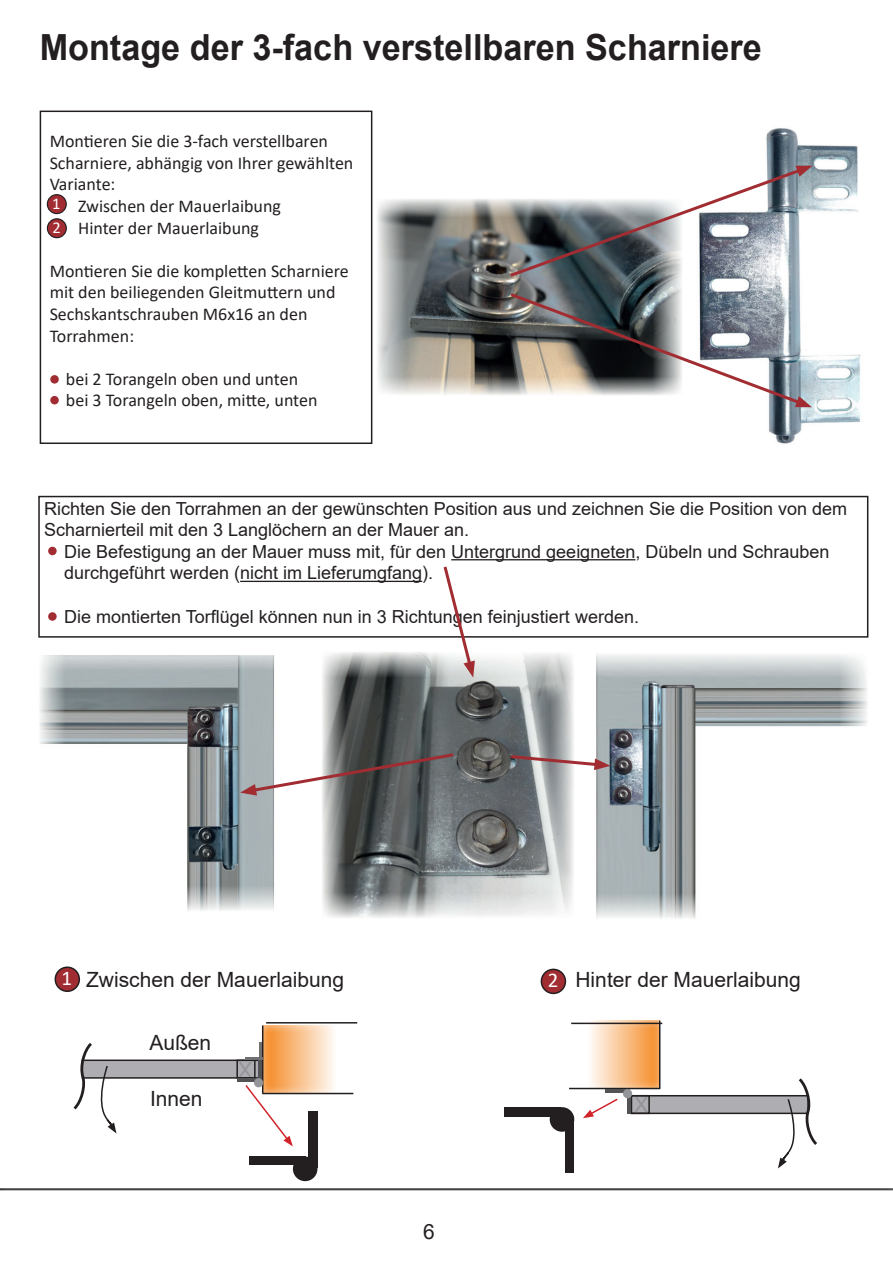
<style>
.page{position:relative;width:893px;height:1263px;background:#fff}
.page>*{position:absolute;margin:0;border:0;box-sizing:border-box;transform-origin:0 0}
.t1{font:700 36px "Arial";color:#231f20;scale:.95 1}
.t2{font:21px "Arial";color:#231f20}
.t3{font:20.7px "Arial";color:#939598}
.t4{font:20.55px "Arial";color:#939598}
.t5{font:18px/21.6px "Arial";color:#231f20}
.t6{font:18px/21.6px "Calibri";color:#231f20}
.t7{font:16.5px/24.2px "Calibri";color:#fff}
.s1{font-family:"Calibri";color:#fff}
</style>
<div class="page">
<div style="left:541px;top:969px;width:24px;height:24px;background:#a12c31;border-radius:50%"></div>
<div style="left:541px;top:969px;width:25px;height:25px;border:2px solid #231f20;border-radius:50%"></div>
<div style="left:55px;top:967px;width:24px;height:24px;background:#a12c31;border-radius:50%"></div>
<div style="left:55px;top:966px;width:25px;height:26px;border:2px solid #231f20;border-radius:50%"></div>
<div style="left:262px;top:1023px;width:76px;height:71px;background:#fff;opacity:.75"></div>
<hr style="left:262px;top:1093px;width:91px;height:1px;background:#231f20">
<hr style="left:266px;top:1022px;width:91px;height:1px;background:#231f20">
<hr style="left:262px;top:1025px;width:1px;height:68px;background:#231f20">
<div style="left:82px;top:1060px;width:177px;height:18px;background:#aeadb2"></div>
<div style="left:82px;top:1059px;width:178px;height:20px;border:2px solid #231f20"></div>
<div style="left:236px;top:1059px;width:20px;height:20px;border:2px solid #231f20"></div>
<hr style="left:258px;top:1059px;width:4px;height:21px;background:#535255">
<hr style="left:237px;top:1079px;width:21px;height:3px;background:#535255">
<div style="left:254px;top:1078px;width:9px;height:9px;background:#939598;border-radius:50%"></div>
<hr style="left:259px;top:1042px;width:3px;height:17px;background:#717174">
<hr style="left:245px;top:1057px;width:17px;height:3px;background:#717174">
<div style="left:586px;top:1020px;width:75px;height:71px;background:#fff;opacity:.75"></div>
<hr style="left:571px;top:1023px;width:91px;height:1px;background:#231f20">
<hr style="left:569px;top:1088px;width:91px;height:1px;background:#231f20">
<hr style="left:659px;top:1020px;width:1px;height:69px;background:#231f20">
<div style="left:631px;top:1096px;width:177px;height:17px;background:#aeadb2"></div>
<div style="left:630px;top:1095px;width:179px;height:19px;border:2px solid #231f20"></div>
<div style="left:631px;top:1095px;width:19px;height:19px;border:2px solid #231f20"></div>
<hr style="left:605px;top:1089px;width:24px;height:4px;background:#535255">
<hr style="left:628px;top:1093px;width:3px;height:21px;background:#535255">
<div style="left:623px;top:1089px;width:9px;height:9px;background:#939598;border-radius:50%"></div>
<svg style="left:73px;top:1043px;width:49px;height:91px"></svg>
<svg style="left:774px;top:1078px;width:43px;height:91px"></svg>
<div style="left:308px;top:1111px;width:9px;height:56px;background:#231f20"></div>
<div style="left:249px;top:1157px;width:56px;height:8px;background:#231f20"></div>
<div style="left:293px;top:1156px;width:24px;height:25px;background:#231f20;border-radius:50%"></div>
<svg style="left:245px;top:1083px;width:48px;height:63px"></svg>
<div style="left:504px;top:1107px;width:57px;height:10px;background:#231f20"></div>
<div style="left:566px;top:1116px;width:8px;height:56px;background:#231f20"></div>
<div style="left:550px;top:1107px;width:24px;height:25px;background:#231f20;border-radius:50%"></div>
<svg style="left:583px;top:1098px;width:35px;height:20px"></svg>
<div style="left:40px;top:111px;width:332px;height:333px;border:2px solid #231f20"></div>
<img style="left:699px;top:128px;width:162px;height:316px">
<div style="left:47px;top:195px;width:19px;height:19px;background:#a12c31;border-radius:50%"></div>
<div style="left:47px;top:194px;width:20px;height:20px;border:1px solid #231f20;border-radius:50%"></div>
<div style="left:47px;top:219px;width:19px;height:19px;background:#a12c31;border-radius:50%"></div>
<div style="left:47px;top:218px;width:20px;height:20px;border:1px solid #231f20;border-radius:50%"></div>
<div style="left:50px;top:375px;width:9px;height:9px;background:#a12c31;border-radius:50%"></div>
<div style="left:50px;top:396px;width:9px;height:8px;background:#a12c31;border-radius:50%"></div>
<img style="left:377px;top:199px;width:305px;height:196px">
<svg style="left:507px;top:165px;width:306px;height:114px"></svg>
<img style="left:507px;top:291px;width:305px;height:116px">
<img style="left:596px;top:654px;width:272px;height:265px">
<img style="left:39px;top:655px;width:235px;height:256px">
<hr style="left:451px;top:559px;width:184px;height:1px;background:#231f20">
<hr style="left:240px;top:581px;width:182px;height:1px;background:#231f20">
<div style="left:38px;top:496px;width:830px;height:142px;border:2px solid #231f20"></div>
<div style="left:48px;top:547px;width:9px;height:8px;background:#a12c31;border-radius:50%"></div>
<div style="left:48px;top:612px;width:9px;height:9px;background:#a12c31;border-radius:50%"></div>
<img style="left:322px;top:652px;width:252px;height:266px">
<svg style="left:508px;top:753px;width:102px;height:17px"></svg>
<svg style="left:240px;top:751px;width:216px;height:44px"></svg>
<svg style="left:441px;top:566px;width:34px;height:111px"></svg>
<h1 class="t1" style="left:40px;top:22px;width:762px">Montage der 3-fach verstellbaren Scharniere</h1>
<p class="t6" style="left:50px;top:131px;width:280px">Montieren Sie die 3-fach verstellbaren</p>
<p class="t6" style="left:50px;top:153px;width:305px">Scharniere, abhängig von Ihrer gewählten</p>
<p class="t6" style="left:50px;top:174px;width:67px">Variante:</p>
<p class="t6" style="left:78px;top:196px;width:204px">Zwischen der Mauerlaibung</p>
<p class="t6" style="left:78px;top:218px;width:182px">Hinter der Mauerlaibung</p>
<p class="t6" style="left:50px;top:261px;width:301px">Montieren Sie die kompletten Scharniere mit den beiliegenden Gleitmuttern und<br>Sechskantschrauben M6x16 an den<br>Torrahmen:</p>
<p class="t6" style="left:66px;top:369px;width:253px">bei 2 Torangeln oben und unten bei 3 Torangeln oben, mitte, unten</p>
<p class="t7" style="left:52px;top:192px;width:10px">1<br>2</p>
<p class="t5" style="left:44px;top:497px;width:805px">Richten Sie den Torrahmen an der gewünschten Position aus und zeichnen Sie die Position von dem<br>Scharnierteil mit den 3 Langlöchern an der Mauer an.</p>
<p class="t5" style="left:64px;top:541px;width:767px">Die Befestigung an der Mauer muss mit, für den Untergrund geeigneten, Dübeln und Schrauben durchgeführt werden (nicht im Lieferumgfang).</p>
<p class="t5" style="left:64px;top:605px;width:576px">Die montierten Torflügel können nun in 3 Richtungen feinjustiert werden.</p>
<p class="t2" style="left:62px;top:965px;width:284px"><span class="s1">1</span> Zwischen der Mauerlaibung</p>
<p class="t2" style="left:548px;top:965px;width:255px"><span class="s1">2</span> Hinter der Mauerlaibung</p>
<p class="t2" style="left:149px;top:1028px;width:63px">Außen</p>
<p class="t4" style="left:252px;top:1083px;width:15px;rotate:-180deg">X</p>
<p class="t2" style="left:150px;top:1084px;width:54px">Innen</p>
<p class="t3" style="left:634px;top:1090px;width:15px">X</p>
<p class="t2" style="left:423px;top:1217px;width:13px">6</p>
</div>
